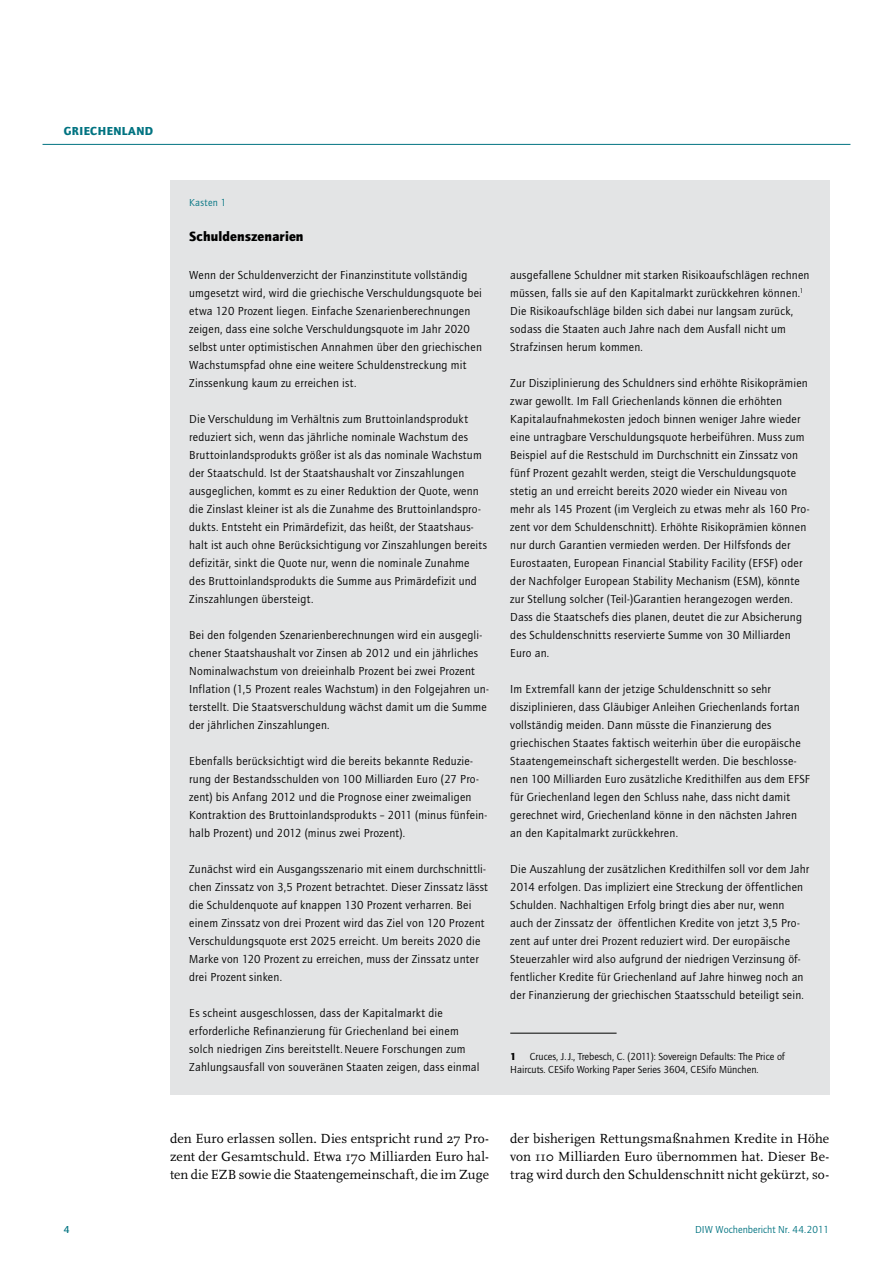
<style>
.page{position:relative;width:893px;height:1263px;background:#fff}
.page>*{position:absolute;margin:0;border:0;box-sizing:border-box;transform-origin:0 0}
.t1{font:13.8px/18px "Scala Pro";letter-spacing:.005em;color:#000;text-align:justify}
.t2{font:900 13.8px "Quay Sans ITC Std";color:#000}
.t3{font:12px/18px "Quay Sans ITC Std";letter-spacing:.02em;color:#000}
.t4{font:900 12px "Quay Sans ITC Std";letter-spacing:.04em;color:#007381}
.t5{font:10.5px/13.5px "Quay Sans ITC Std";color:#000}
.t6{font:10.5px "Quay Sans ITC Std";color:#007381}
.t7{font:500 10.5px "Quay Sans ITC Std";color:#007381}
.t8{font:900 10.5px "Quay Sans ITC Std";color:#000}
</style>
<div class="page">
<hr style="left:43px;top:144px;width:807px;height:1px;background:#007381">
<div style="left:170px;top:180px;width:659px;height:914px;background:#e3e4e5"></div>
<hr style="left:510px;top:1033px;width:107px;height:1px;background:#000">
<p class="t4" style="left:64px;top:123px;width:89px">Griechenland</p>
<p class="t6" style="left:189px;top:196px;width:38px">Kasten 1</p>
<p class="t2" style="left:189px;top:228px;width:116px">Schuldenszenarien</p>
<p class="t3" style="left:189px;top:266px;width:294px">Wenn der Schuldenverzicht der Finanzinstitute vollständig umgesetzt wird, wird die griechische Verschuldungsquote bei etwa 120 Prozent liegen. Einfache Szenarienberechnungen zeigen, dass eine solche Verschuldungsquote im Jahr 2020 selbst unter optimistischen Annahmen über den griechischen Wachstumspfad ohne eine weitere Schuldenstreckung mit Zinssenkung kaum zu erreichen ist.</p>
<p class="t3" style="left:189px;top:410px;width:299px">Die Verschuldung im Verhältnis zum Bruttoinlandsprodukt reduziert sich, wenn das jährliche nominale Wachstum des Bruttoinlandsprodukts größer ist als das nominale Wachstum der Staatschuld. Ist der Staatshaushalt vor Zinszahlungen ausgeglichen, kommt es zu einer Reduktion der Quote, wenn die Zinslast kleiner ist als die Zunahme des Bruttoinlandspro&shy;dukts. Entsteht ein Primärdefizit, das heißt, der Staatshaus&shy;halt ist auch ohne Berücksichtigung vor Zinszahlungen bereits defizitär, sinkt die Quote nur, wenn die nominale Zunahme des Bruttoinlandsprodukts die Summe aus Primärdefizit und Zinszahlungen übersteigt.</p>
<p class="t3" style="left:189px;top:626px;width:301px">Bei den folgenden Szenarienberechnungen wird ein ausgegli&shy;chener Staatshaushalt vor Zinsen ab 2012 und ein jährliches Nominalwachstum von dreieinhalb Prozent bei zwei Prozent Inflation (1,5 Prozent reales Wachstum) in den Folgejahren un&shy;terstellt. Die Staatsverschuldung wächst damit um die Summe der jährlichen Zinszahlungen.</p>
<p class="t3" style="left:189px;top:752px;width:299px">Ebenfalls berücksichtigt wird die bereits bekannte Reduzie&shy;rung der Bestandsschulden von 100 Milliarden Euro (27 Pro&shy;zent) bis Anfang 2012 und die Prognose einer zweimaligen Kontraktion des Bruttoinlandsprodukts – 2011 (minus fünfein&shy;halb Prozent) und 2012 (minus zwei Prozent).</p>
<p class="t3" style="left:189px;top:860px;width:300px">Zunächst wird ein Ausgangsszenario mit einem durchschnittli&shy;chen Zinssatz von 3,5 Prozent betrachtet. Dieser Zinssatz lässt die Schuldenquote auf knappen 130 Prozent verharren. Bei einem Zinssatz von drei Prozent wird das Ziel von 120 Prozent Verschuldungsquote erst 2025 erreicht. Um bereits 2020 die Marke von 120 Prozent zu erreichen, muss der Zinssatz unter drei Prozent sinken.</p>
<p class="t3" style="left:189px;top:1004px;width:292px">Es scheint ausgeschlossen, dass der Kapitalmarkt die erforderliche Refinanzierung für Griechenland bei einem solch niedrigen Zins bereitstellt. Neuere Forschungen zum Zahlungsausfall von souveränen Staaten zeigen, dass einmal</p>
<p class="t3" style="left:510px;top:266px;width:301px">ausgefallene Schuldner mit starken Risikoaufschlägen rechnen müssen, falls sie auf den Kapitalmarkt zurückkehren können.<sup>1<br></sup>Die Risikoaufschläge bilden sich dabei nur langsam zurück, sodass die Staaten auch Jahre nach dem Ausfall nicht um Strafzinsen herum kommen.</p>
<p class="t3" style="left:510px;top:374px;width:300px">Zur Disziplinierung des Schuldners sind erhöhte Risikoprämien zwar gewollt. Im Fall Griechenlands können die erhöhten Kapitalaufnahmekosten jedoch binnen weniger Jahre wieder eine untragbare Verschuldungsquote herbeiführen. Muss zum Beispiel auf die Restschuld im Durchschnitt ein Zinssatz von fünf Prozent gezahlt werden, steigt die Verschuldungsquote stetig an und erreicht bereits 2020 wieder ein Niveau von mehr als 145 Prozent (im Vergleich zu etwas mehr als 160 Pro&shy;zent vor dem Schuldenschnitt). Erhöhte Risikoprämien können nur durch Garantien vermieden werden. Der Hilfsfonds der Eurostaaten, European Financial Stability Facility (EFSF) oder der Nachfolger European Stability Mechanism (ESM), könnte zur Stellung solcher (Teil-)Garantien herangezogen werden.<br>Dass die Staatschefs dies planen, deutet die zur Absicherung des Schuldenschnitts reservierte Summe von 30 Milliarden Euro an.</p>
<p class="t3" style="left:510px;top:680px;width:301px">Im Extremfall kann der jetzige Schuldenschnitt so sehr disziplinieren, dass Gläubiger Anleihen Griechenlands fortan vollständig meiden. Dann müsste die Finanzierung des griechischen Staates faktisch weiterhin über die europäische Staatengemeinschaft sichergestellt werden. Die beschlosse&shy;nen 100 Milliarden Euro zusätzliche Kredithilfen aus dem EFSF für Griechenland legen den Schluss nahe, dass nicht damit gerechnet wird, Griechenland könne in den nächsten Jahren an den Kapitalmarkt zurückkehren.</p>
<p class="t3" style="left:510px;top:860px;width:301px">Die Auszahlung der zusätzlichen Kredithilfen soll vor dem Jahr 2014 erfolgen. Das impliziert eine Streckung der öffentlichen Schulden. Nachhaltigen Erfolg bringt dies aber nur, wenn auch der Zinssatz der öffentlichen Kredite von jetzt 3,5 Pro&shy;zent auf unter drei Prozent reduziert wird. Der europäische Steuerzahler wird also aufgrund der niedrigen Verzinsung öf&shy;fentlicher Kredite für Griechenland auf Jahre hinweg noch an der Finanzierung der griechischen Staatsschuld beteiligt sein.</p>
<p class="t5" style="left:510px;top:1049px;width:276px;text-indent:19px">Cruces, J.J., Trebesch, C. (2011): Sovereign Defaults: The Price of<br>Haircuts. CESifo Working Paper Series 3604, CESifo München.</p>
<p class="t8" style="left:510px;top:1049px;width:8px">1</p>
<p class="t1" style="left:170px;top:1129px;width:320px">den Euro erlassen sollen. Dies entspricht rund 27 Pro&shy;zent der Gesamtschuld. Etwa 170 Milliarden Euro hal&shy;ten die EZB sowie die Staatengemeinschaft, die im Zuge</p>
<p class="t1" style="left:510px;top:1129px;width:320px">der bisherigen Rettungsmaßnahmen Kredite in Höhe von 110 Milliarden Euro übernommen hat. Dieser Be&shy;trag wird durch den Schuldenschnitt nicht gekürzt, so-</p>
<p class="t7" style="left:64px;top:1223px;width:7px">4</p>
<p class="t6" style="left:695px;top:1223px;width:135px">DIW Wochenbericht Nr. 44.2011</p>
</div>
